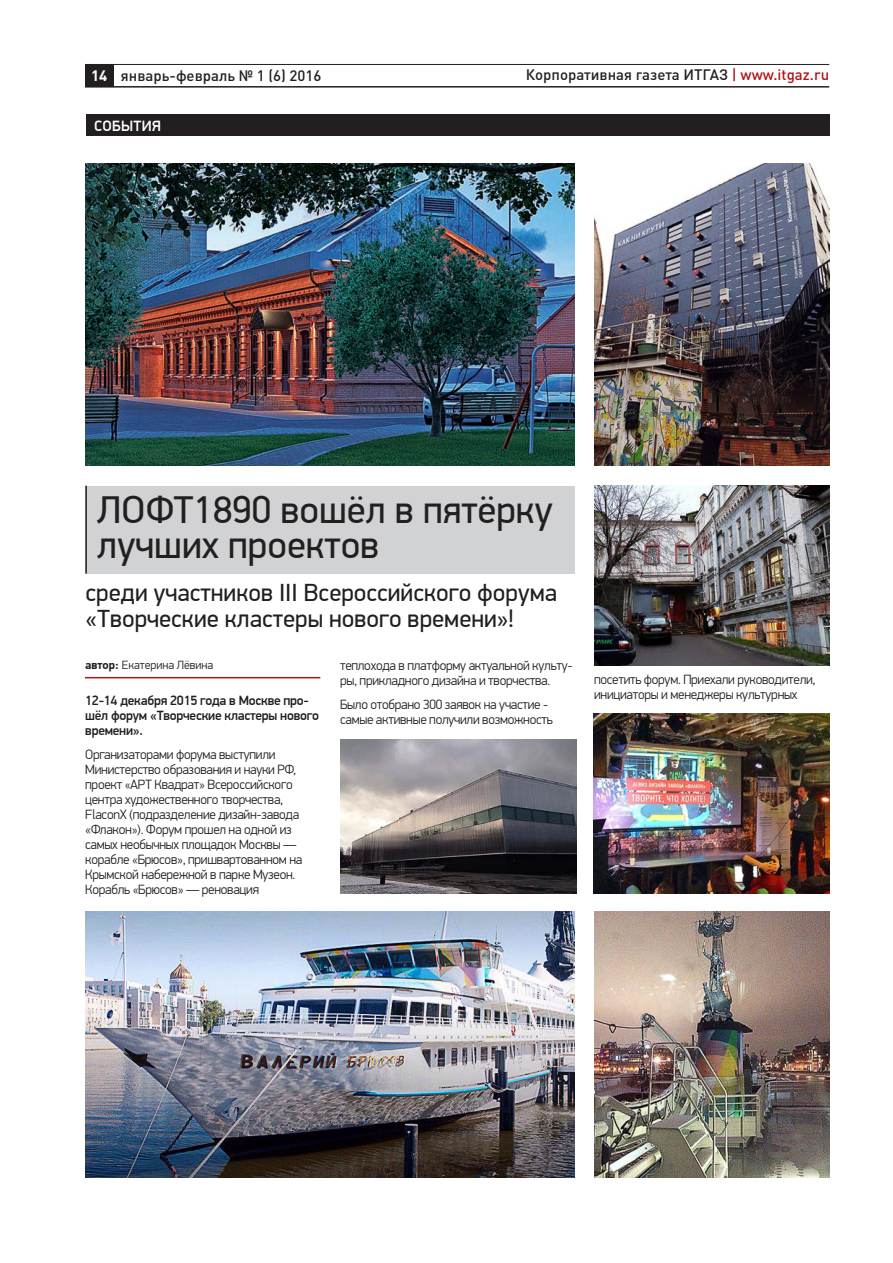
<style>
.page{position:relative;width:893px;height:1263px;background:#fff}
.page>*{position:absolute;margin:0;border:0;box-sizing:border-box;transform-origin:0 0}
.t1{font:38.85px/34.2px "PF Din Display Pro";color:#231f20}
.t2{font:24.9px/26.4px "PF Din Display Pro";color:#231f20}
.t3{font:500 15px "DIN Pro";color:#231f20}
.t4{font:500 15px "PF Din Display Pro";letter-spacing:.02em;color:#fff}
.t5{font:300 13.5px/15px "PF Din Display Pro";letter-spacing:-.02em;color:#231f20}
.t6{font:500 13.5px/15px "PF Din Display Pro";letter-spacing:-.02em;color:#231f20}
.t7{font:300 12px "PF Din Display Pro";color:#231f20}
.s1{font-weight:700;color:#fff}
.s2{color:#b31319}
.s3{font-weight:700}
</style>
<div class="page">
<hr style="left:85px;top:64px;width:744px;height:1px;background:#231f20">
<hr style="left:85px;top:86px;width:744px;height:2px;background:#231f20">
<div style="left:85px;top:64px;width:28px;height:23px;background:#231f20"></div>
<img style="left:594px;top:714px;width:236px;height:180px">
<img style="left:594px;top:486px;width:236px;height:179px">
<div style="left:86px;top:115px;width:743px;height:21px;background:#231f20"></div>
<hr style="left:85px;top:677px;width:235px;height:1px;background:#b31319">
<div style="left:85px;top:486px;width:490px;height:87px;background:#d1d2d4"></div>
<hr style="left:85px;top:486px;width:2px;height:87px;background:#231f20">
<img style="left:85px;top:911px;width:490px;height:266px">
<img style="left:594px;top:911px;width:235px;height:267px">
<img style="left:85px;top:163px;width:490px;height:303px">
<img style="left:340px;top:740px;width:236px;height:154px">
<img style="left:594px;top:163px;width:236px;height:303px">
<p class="t3" style="left:91px;top:66px;width:232px"><span class="s1">14</span> январь-февраль № 1 (6) 2016</p>
<p class="t3" style="left:526px;top:65px;width:305px">Корпоративная газета ИТГАЗ <span class="s2">| www.itgaz.ru</span></p>
<p class="t4" style="left:94px;top:117px;width:68px">СОБЫТИЯ</p>
<h1 class="t1" style="left:97px;top:493px;width:457px">ЛОФТ1890 вошёл в пятёрку лучших проектов</h1>
<h2 class="t2" style="left:86px;top:579px;width:473px">среди участников III Всероссийского форума «Творческие кластеры нового времени»!</h2>
<p class="t7" style="left:85px;top:658px;width:130px"><span class="s3">автор:</span> Екатерина Лёвина</p>
<p class="t6" style="left:85px;top:693px;width:235px">12-14 декабря 2015 года в Москве про&shy;шёл форум «Творческие кластеры нового времени».</p>
<p class="t5" style="left:85px;top:747px;width:219px">Организаторами форума выступили Министерство образования и науки РФ, проект «АРТ Квадрат» Всероссийского центра художественного творчества, FlaconX (подразделение дизайн-завода «Флакон»). Форум прошел на одной из самых необычных площадок Москвы — корабле «Брюсов», пришвартованном на Крымской набережной в парке Музеон.<br>Корабль «Брюсов» — реновация</p>
<p class="t5" style="left:340px;top:658px;width:234px">теплохода в платформу актуальной культу&shy;ры, прикладного дизайна и творчества.</p>
<p class="t5" style="left:340px;top:697px;width:214px">Было отобрано 300 заявок на участие - самые активные получили возможность</p>
<p class="t5" style="left:594px;top:672px;width:223px">посетить форум. Приехали руководители, инициаторы и менеджеры культурных</p>
</div>
